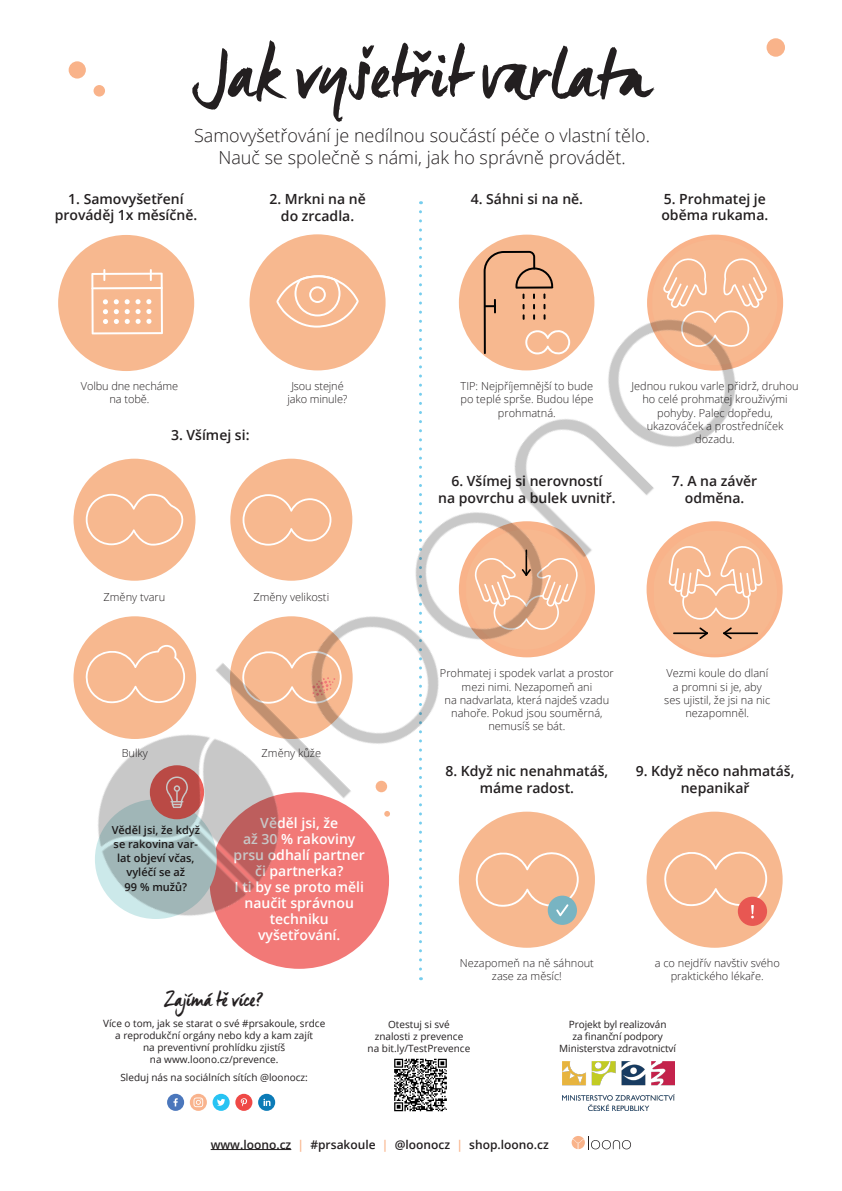
<style>
.page{position:relative;width:842px;height:1191px;background:#fff}
.page>*{position:absolute;margin:0;border:0;box-sizing:border-box;transform-origin:0 0}
.t1{font:72px "Manus";color:#231f20}
.t2{font:21px "Manus";color:#231f20}
.t3{font:300 18px/21.6px "Open Sans";color:#231f20;text-align:center}
.t4{font:600 14px/16.8px "Open Sans";color:#231f20;text-align:center}
.t5{font:600 14px/16px "Open Sans";color:#fff;text-align:center}
.t6{font:600 12px "Open Sans";color:#231f20}
.t7{font:300 11px/13.2px "Open Sans";color:#231f20;text-align:center}
.t8{font:600 11px/14px "Open Sans";color:#231f20;text-align:center}
.t9{font:10px/12px "Open Sans";color:#231f20;text-align:center}
.s1{color:#f9b38a}
</style>
<div class="page">
<img style="left:58px;top:38px;width:727px;height:1113px">
<h1 class="t1" style="left:192px;top:30px;width:464px">Jak vyšetřit varlata</h1>
<h3 class="t3" style="left:194px;top:124px;width:457px">Samovyšetřování je nedílnou součástí péče o vlastní tělo.<br>Nauč se společně s námi, jak ho správně provádět.</h3>
<p class="t4" style="left:55px;top:190px;width:144px">1. Samovyšetření prováděj 1x měsíčně.</p>
<p class="t4" style="left:269px;top:190px;width:98px">2. Mrkni na ně do zrcadla.</p>
<p class="t7" style="left:81px;top:379px;width:99px">Volbu dne necháme na tobě.</p>
<p class="t7" style="left:287px;top:379px;width:62px">Jsou stejné jako minule?</p>
<p class="t4" style="left:171px;top:426px;width:80px">3. Všímej si:</p>
<p class="t7" style="left:104px;top:590px;width:63px">Změny tvaru</p>
<p class="t7" style="left:253px;top:590px;width:77px">Změny velikosti</p>
<p class="t7" style="left:122px;top:746px;width:28px">Bulky</p>
<p class="t8" style="left:112px;top:823px;width:90px">Věděl jsi, že když se rakovina var&shy;lat objeví včas, vyléčí se až<br>99 % mužů?</p>
<p class="t7" style="left:262px;top:746px;width:61px">Změny kůže</p>
<p class="t5" style="left:234px;top:814px;width:133px">Věděl jsi, že<br>až 30 % rakoviny prsu odhalí partner či partnerka?<br>I ti by se proto měli naučit správnou techniku vyšetřování.</p>
<p class="t4" style="left:471px;top:190px;width:114px">4. Sáhni si na ně.</p>
<p class="t4" style="left:661px;top:190px;width:108px;text-align:left">5. Prohmatej je oběma rukama.</p>
<p class="t7" style="left:460px;top:379px;width:134px">TIP: Nejpříjemnější to bude po teplé sprše. Budou lépe prohmatná.</p>
<p class="t7" style="left:631px;top:379px;width:169px">Jednou rukou varle přidrž, druhou ho celé prohmatej krouživými pohyby. Palec dopředu, ukazováček a prostředníček dozadu.</p>
<p class="t4" style="left:438px;top:472px;width:179px">6. Všímej si nerovností<br>na povrchu a bulek uvnitř.</p>
<p class="t4" style="left:672px;top:472px;width:87px">7. A na závěr odměna.</p>
<p class="t7" style="left:440px;top:666px;width:176px">Prohmatej i spodek varlat a prostor mezi nimi. Nezapomeň ani<br>na nadvarlata, která najdeš vzadu nahoře. Pokud jsou souměrná, nemusíš se bát.</p>
<p class="t7" style="left:664px;top:666px;width:107px">Vezmi koule do dlaní a promni si je, aby ses ujistil, že jsi na nic nezapomněl.</p>
<p class="t4" style="left:445px;top:762px;width:164px">8. Když nic nenahmatáš, máme radost.</p>
<p class="t4" style="left:636px;top:762px;width:160px">9. Když něco nahmatáš, nepanikař</p>
<p class="t7" style="left:460px;top:956px;width:136px">Nezapomeň na ně sáhnout zase za měsíc!</p>
<p class="t7" style="left:655px;top:956px;width:127px">a co nejdřív navštiv svého praktického lékaře.</p>
<h2 class="t2" style="left:164px;top:986px;width:101px">Zajímá tě více?</h2>
<p class="t9" style="left:103px;top:1017px;width:224px">Více o tom, jak se starat o své #prsakoule, srdce a reprodukční orgány nebo kdy a kam zajít<br>na preventivní prohlídku zjistíš<br>na www.loono.cz/prevence.</p>
<p class="t9" style="left:120px;top:1071px;width:189px">Sleduj nás na sociálních sítích @loonocz:</p>
<p class="t9" style="left:368px;top:1017px;width:104px">Otestuj si své<br>znalosti z prevence na bit.ly/TestPrevence</p>
<p class="t9" style="left:559px;top:1017px;width:118px">Projekt byl realizován<br>za finanční podpory<br>Ministerstva zdravotnictví</p>
<p class="t6" style="left:211px;top:1136px;width:340px">www.loono.cz <span class="s1">|</span> #prsakoule <span class="s1">|</span> @loonocz <span class="s1">|</span> shop.loono.cz</p>
</div>
